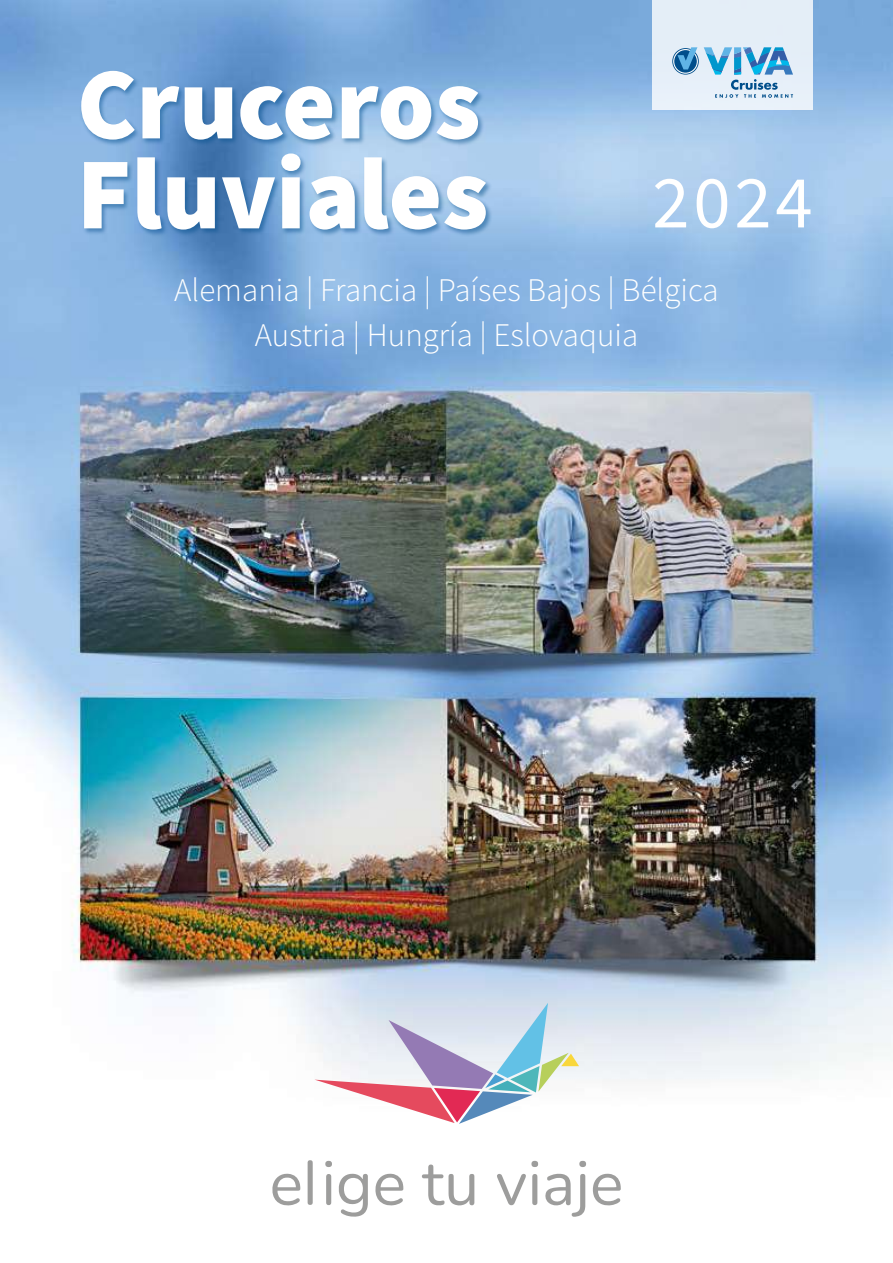
<style>
.page{position:relative;width:893px;height:1263px;background:#fff}
.page>*{position:absolute;margin:0;border:0;box-sizing:border-box;transform-origin:0 0}
.t1{font:102px/90px "Source Sans Variable";letter-spacing:.055em;color:#fff}
.t2{font:75px "Source Sans Variable";color:#fff}
.t3{font:33px/45px "Source Sans Variable";letter-spacing:.005em;color:#fff;text-align:center}
</style>
<div class="page">
<img style="left:0;top:0;width:893px;height:1208px">
<div style="left:80px;top:69px;width:413px;height:168px;background:#014e8b;opacity:.5"></div>
<div style="left:652px;top:0;width:161px;height:110px;background:#e4eef7"></div>
<svg style="left:704px;top:47px;width:89px;height:51px"></svg>
<svg style="left:672px;top:48px;width:27px;height:27px"></svg>
<div style="left:673px;top:49px;width:25px;height:25px;border:1px solid #fff;border-radius:50%"></div>
<svg style="left:677px;top:47px;width:20px;height:22px"></svg>
<svg style="left:339px;top:1173px;width:29px;height:44px"></svg>
<svg style="left:593px;top:1173px;width:28px;height:32px"></svg>
<svg style="left:272px;top:1173px;width:28px;height:32px"></svg>
<svg style="left:375px;top:1173px;width:28px;height:32px"></svg>
<svg style="left:422px;top:1164px;width:52px;height:42px"></svg>
<svg style="left:497px;top:1173px;width:29px;height:33px"></svg>
<svg style="left:545px;top:1173px;width:40px;height:44px"></svg>
<svg style="left:307px;top:1160px;width:6px;height:45px"></svg>
<svg style="left:326px;top:1173px;width:5px;height:32px"></svg>
<svg style="left:532px;top:1173px;width:5px;height:32px"></svg>
<svg style="left:579px;top:1161px;width:7px;height:6px"></svg>
<svg style="left:531px;top:1161px;width:7px;height:6px"></svg>
<svg style="left:325px;top:1161px;width:7px;height:6px"></svg>
<svg style="left:314px;top:1003px;width:265px;height:121px"></svg>
<h1 class="t1" style="left:77px;top:60px;width:408px">Cruceros<br>Fluviales</h1>
<h2 class="t2" style="left:652px;top:157px;width:160px">2024</h2>
<p class="t3" style="left:174px;top:268px;width:546px">Alemania | Francia | Países Bajos | Bélgica<br>Austria | Hungría | Eslovaquia</p>
</div>
